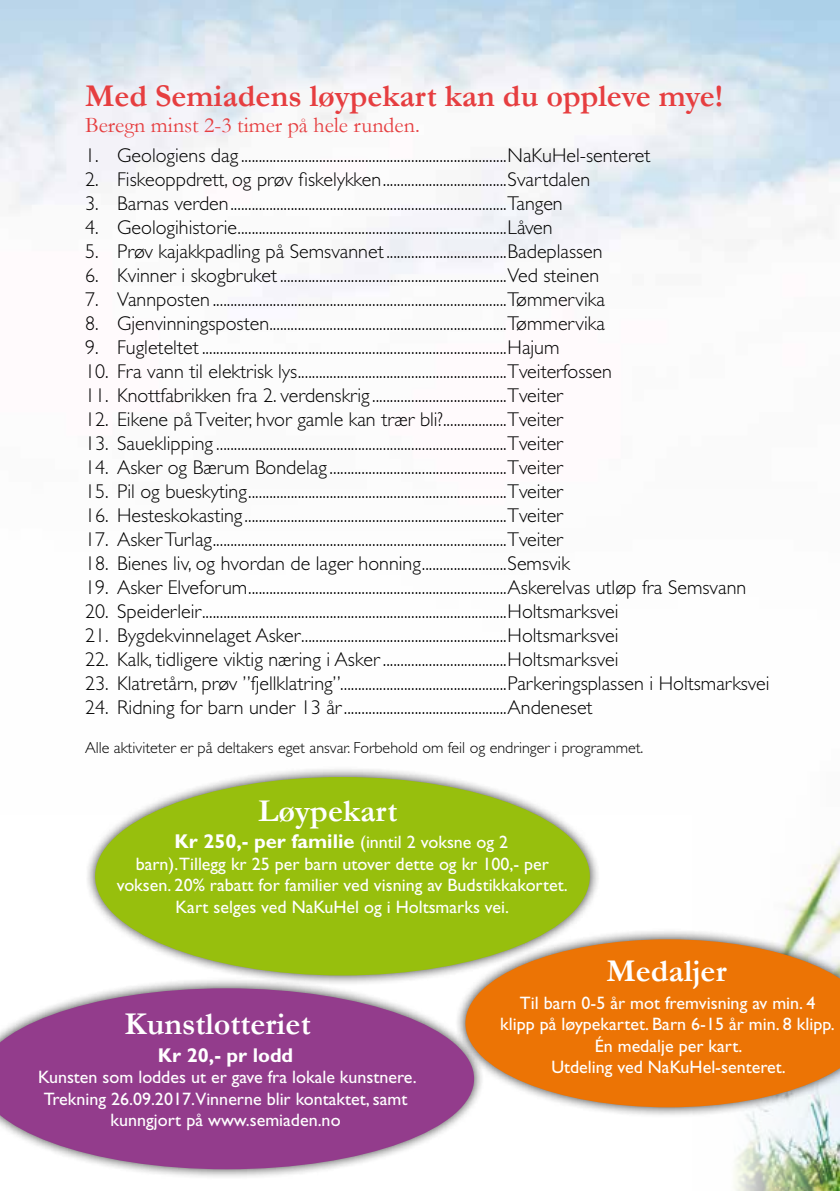
<style>
.page{position:relative;width:840px;height:1191px;background:#fff}
.page>*{position:absolute;margin:0;border:0;box-sizing:border-box;transform-origin:0 0}
.t1{font:700 32px "Garamond";color:#e63e40}
.t2{font:700 32px "Garamond";color:#fff}
.t3{font:22px "Garamond";color:#e63e40}
.t4{font:300 20px "Gill Sans Std";color:#000}
.t5{font:700 20px "Gill Sans Std";color:#fff}
.t6{font:18px/21.6px "Gill Sans Std";color:#fff;text-align:center}
.t7{font:300 16px "Gill Sans Std";color:#000}
.s1{font-weight:400;font-size:18px}
</style>
<div class="page">
<img style="left:734px;top:847px;width:105px;height:344px">
<div style="left:84px;top:766px;width:516px;height:220px;background:#000;opacity:.75"></div>
<div style="left:95px;top:777px;width:494px;height:198px;background:#97bf0d;border-radius:50%"></div>
<div style="left:0;top:977px;width:484px;height:203px;background:#000;opacity:.75"></div>
<svg style="left:0;top:988px;width:474px;height:181px;background:#a25b9d"></svg>
<div style="left:455px;top:928px;width:384px;height:190px;background:#000;opacity:.75"></div>
<svg style="left:465px;top:939px;width:374px;height:168px;background:#e78528"></svg>
<h1 class="t1" style="left:85px;top:74px;width:639px">Med Semiadens løypekart kan du oppleve mye!</h1>
<p class="t3" style="left:85px;top:111px;width:336px">Beregn minst 2-3 timer på hele runden.</p>
<p class="t4" style="left:85px;top:144px;width:566px">1. Geologiens dag ...........................................................................NaKuHel-senteret</p>
<p class="t4" style="left:85px;top:168px;width:506px">2. Fiskeoppdrett, og prøv fiskelykken...................................Svartdalen</p>
<p class="t4" style="left:85px;top:192px;width:479px">3. Barnas verden..............................................................................Tangen</p>
<p class="t4" style="left:85px;top:216px;width:469px">4. Geologihistorie............................................................................Låven</p>
<p class="t4" style="left:85px;top:240px;width:518px">5. Prøv kajakkpadling på Semsvannet..................................Badeplassen</p>
<p class="t4" style="left:85px;top:264px;width:515px">6. Kvinner i skogbruket................................................................Ved steinen</p>
<p class="t4" style="left:85px;top:288px;width:521px">7. Vannposten ...................................................................................Tømmervika</p>
<p class="t4" style="left:85px;top:312px;width:521px">8. Gjenvinningsposten...................................................................Tømmervika</p>
<p class="t4" style="left:85px;top:336px;width:475px">9. Fugleteltet ......................................................................................Hajum</p>
<p class="t4" style="left:85px;top:360px;width:528px">10. Fra vann til elektrisk lys...........................................................Tveiterfossen</p>
<p class="t4" style="left:85px;top:384px;width:479px">11. Knottfabrikken fra 2. verdenskrig ......................................Tveiter</p>
<p class="t4" style="left:85px;top:408px;width:479px">12. Eikene på Tveiter, hvor gamle kan trær bli?..................Tveiter</p>
<p class="t4" style="left:85px;top:432px;width:479px">13. Saueklipping ..................................................................................Tveiter</p>
<p class="t4" style="left:85px;top:456px;width:479px">14. Asker og Bærum Bondelag ..................................................Tveiter</p>
<p class="t4" style="left:85px;top:480px;width:479px">15. Pil og bueskyting.........................................................................Tveiter</p>
<p class="t4" style="left:85px;top:504px;width:479px">16. Hesteskokasting..........................................................................Tveiter</p>
<p class="t4" style="left:85px;top:528px;width:479px">17. Asker Turlag...................................................................................Tveiter</p>
<p class="t4" style="left:85px;top:552px;width:486px">18. Bienes liv, og hvordan de lager honning........................Semsvik</p>
<p class="t4" style="left:85px;top:576px;width:662px">19. Asker Elveforum.........................................................................Askerelvas utløp fra Semsvann</p>
<p class="t4" style="left:85px;top:600px;width:534px">20. Speiderleir......................................................................................Holtsmarksvei</p>
<p class="t4" style="left:85px;top:624px;width:534px">21. Bygdekvinnelaget Asker..........................................................Holtsmarksvei</p>
<p class="t4" style="left:85px;top:648px;width:534px">22. Kalk, tidligere viktig næring i Asker ...................................Holtsmarksvei</p>
<p class="t4" style="left:85px;top:672px;width:685px">23. Klatretårn, prøv ”fjellklatring”...............................................Parkeringsplassen i Holtsmarksvei</p>
<p class="t4" style="left:85px;top:696px;width:509px">24. Ridning for barn under 13 år..............................................Andeneset</p>
<p class="t7" style="left:85px;top:738px;width:559px">Alle aktiviteter er på deltakers eget ansvar. Forbehold om feil og endringer i programmet.</p>
<h1 class="t2" style="left:258px;top:789px;width:141px">Løypekart</h1>
<p class="t5" style="left:174px;top:829px;width:335px">Kr 250,- per familie <span class="s1">(inntil 2 voksne og 2</span></p>
<p class="t6" style="left:117px;top:853px;width:452px">barn).Tillegg kr 25 per barn utover dette og kr 100,- per voksen. 20% rabatt for familier ved visning av Budstikkakortet.<br>Kart selges ved NaKuHel og i Holtsmarks vei.</p>
<h1 class="t2" style="left:124px;top:1002px;width:187px">Kunstlotteriet</h1>
<p class="t5" style="left:158px;top:1043px;width:137px">Kr 20,- pr lodd</p>
<p class="t6" style="left:38px;top:1066px;width:380px">Kunsten som loddes ut er gave fra lokale kunstnere.<br>Trekning 26.09.2017.Vinnerne blir kontaktet, samt kunngjort på www.semiaden.no</p>
<h1 class="t2" style="left:606px;top:949px;width:121px">Medaljer</h1>
<p class="t6" style="left:500px;top:991px;width:336px">Til barn 0-5 år mot fremvisning av min. 4<br>klipp på løypekartet. Barn 6-15 år min. 8 klipp.<br>Én medalje per kart.<br>Utdeling ved NaKuHel-senteret.</p>
</div>
